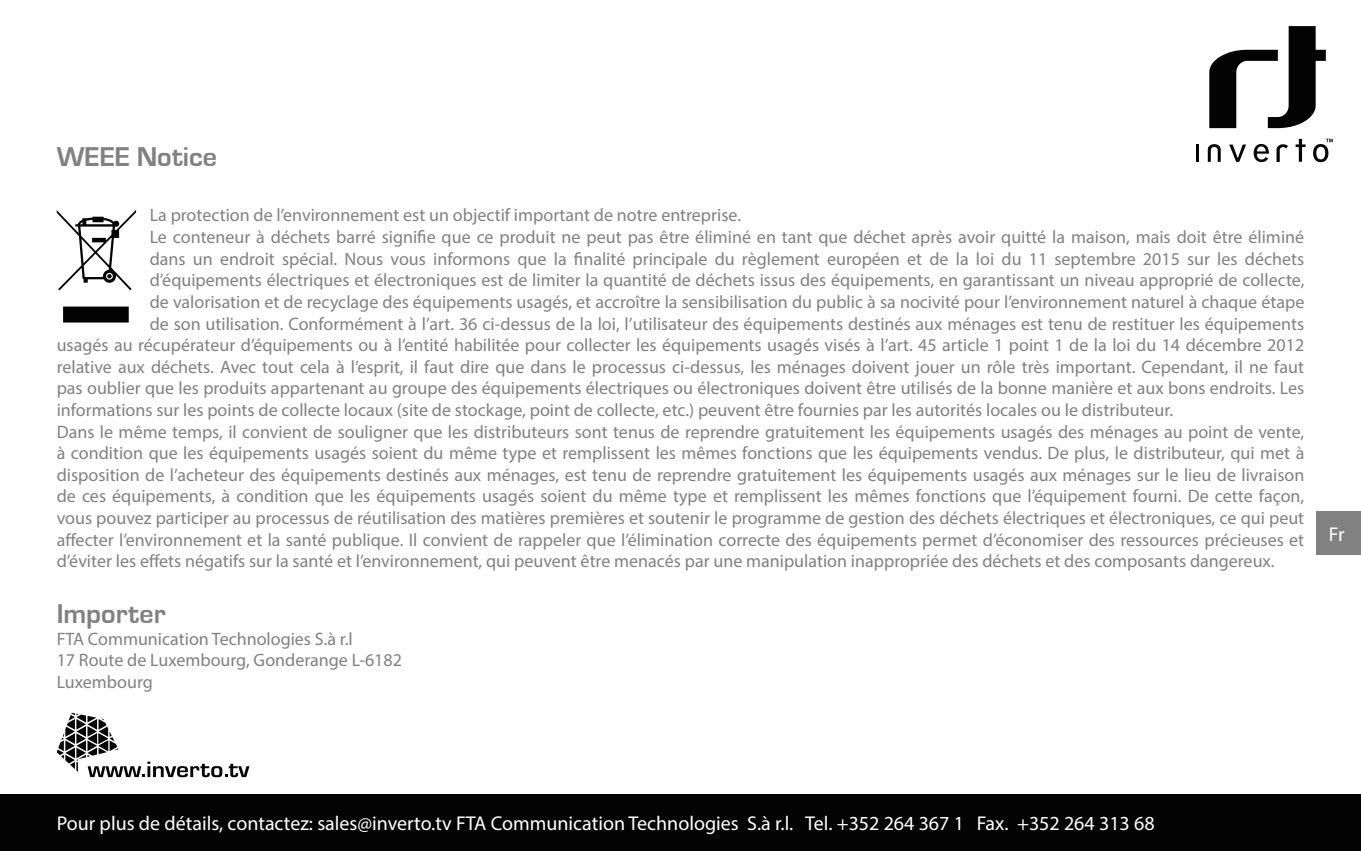
<style>
.page{position:relative;width:1361px;height:851px;background:#fff}
.page>*{position:absolute;margin:0;border:0;box-sizing:border-box;transform-origin:0 0}
.t1{font:700 28px "Eurostile T";color:#818181}
.t2{font:20px "Myriad Pro";color:#fff}
.t3{font:18px/21.6px "Myriad Pro";color:#818181}
</style>
<div class="page">
<svg style="left:1209px;top:26px;width:116px;height:102px"></svg>
<svg style="left:1295px;top:139px;width:10px;height:23px"></svg>
<hr style="left:1196px;top:144px;width:3px;height:18px;background:#030303">
<svg style="left:1229px;top:144px;width:17px;height:18px"></svg>
<svg style="left:1253px;top:144px;width:16px;height:18px"></svg>
<svg style="left:1313px;top:139px;width:19px;height:23px"></svg>
<svg style="left:1276px;top:144px;width:12px;height:18px"></svg>
<svg style="left:1207px;top:144px;width:13px;height:18px"></svg>
<div style="left:0;top:794px;width:1361px;height:56px;background:#030303"></div>
<svg style="left:57px;top:210px;width:79px;height:112px"></svg>
<svg style="left:57px;top:712px;width:192px;height:65px"></svg>
<div style="left:1316px;top:511px;width:45px;height:43px;background:#818181"></div>
<h1 class="t1" style="left:57px;top:141px;width:162px">WEEE Notice</h1>
<p class="t3" style="left:150px;top:204px;width:593px">La protection de l’environnement est un objectif important de notre entreprise.</p>
<p class="t3" style="left:150px;top:226px;width:1156px">Le conteneur à déchets barré signifie que ce produit ne peut pas être éliminé en tant que déchet après avoir quitté la maison, mais doit être éliminé</p>
<p class="t3" style="left:150px;top:247px;width:1156px">dans un endroit spécial. Nous vous informons que la finalité principale du règlement européen et de la loi du 11 septembre 2015 sur les déchets</p>
<p class="t3" style="left:150px;top:269px;width:1156px">d’équipements électriques et électroniques est de limiter la quantité de déchets issus des équipements, en garantissant un niveau approprié de collecte,</p>
<p class="t3" style="left:150px;top:291px;width:1156px">de valorisation et de recyclage des équipements usagés, et accroître la sensibilisation du public à sa nocivité pour l’environnement naturel à chaque étape</p>
<p class="t3" style="left:150px;top:312px;width:1156px">de son utilisation. Conformément à l’art. 36 ci-dessus de la loi, l’utilisateur des équipements destinés aux ménages est tenu de restituer les équipements</p>
<p class="t3" style="left:57px;top:334px;width:1249px">usagés au récupérateur d’équipements ou à l’entité habilitée pour collecter les équipements usagés visés à l’art. 45 article 1 point 1 de la loi du 14 décembre 2012</p>
<p class="t3" style="left:57px;top:355px;width:1249px">relative aux déchets. Avec tout cela à l’esprit, il faut dire que dans le processus ci-dessus, les ménages doivent jouer un rôle très important. Cependant, il ne faut</p>
<p class="t3" style="left:57px;top:377px;width:1249px">pas oublier que les produits appartenant au groupe des équipements électriques ou électroniques doivent être utilisés de la bonne manière et aux bons endroits. Les</p>
<p class="t3" style="left:57px;top:399px;width:1118px">informations sur les points de collecte locaux (site de stockage, point de collecte, etc.) peuvent être fournies par les autorités locales ou le distributeur.</p>
<p class="t3" style="left:57px;top:420px;width:1249px">Dans le même temps, il convient de souligner que les distributeurs sont tenus de reprendre gratuitement les équipements usagés des ménages au point de vente,</p>
<p class="t3" style="left:57px;top:442px;width:1249px">à condition que les équipements usagés soient du même type et remplissent les mêmes fonctions que les équipements vendus. De plus, le distributeur, qui met à</p>
<p class="t3" style="left:57px;top:463px;width:1249px">disposition de l’acheteur des équipements destinés aux ménages, est tenu de reprendre gratuitement les équipements usagés aux ménages sur le lieu de livraison</p>
<p class="t3" style="left:57px;top:485px;width:1249px">de ces équipements, à condition que les équipements usagés soient du même type et remplissent les mêmes fonctions que l’équipement fourni. De cette façon,</p>
<p class="t3" style="left:57px;top:507px;width:1249px">vous pouvez participer au processus de réutilisation des matières premières et soutenir le programme de gestion des déchets électriques et électroniques, ce qui peut</p>
<p class="t3" style="left:57px;top:528px;width:1249px">affecter l’environnement et la santé publique. Il convient de rappeler que l’élimination correcte des équipements permet d’économiser des ressources précieuses et</p>
<p class="t3" style="left:57px;top:550px;width:1219px">d’éviter les effets négatifs sur la santé et l’environnement, qui peuvent être menacés par une manipulation inappropriée des déchets et des composants dangereux.</p>
<h1 class="t1" style="left:57px;top:598px;width:110px">Importer</h1>
<p class="t3" style="left:57px;top:627px;width:347px">FTA Communication Technologies S.à r.l<br>17 Route de Luxembourg, Gonderange L-6182<br>Luxembourg</p>
<p class="t2" style="left:1328px;top:522px;width:17px">Fr</p>
<p class="t2" style="left:57px;top:811px;width:1099px">Pour plus de détails, contactez: sales@inverto.tv FTA Communication Technologies S.à r.l. Tel. +352 264 367 1 Fax. +352 264 313 68</p>
</div>
